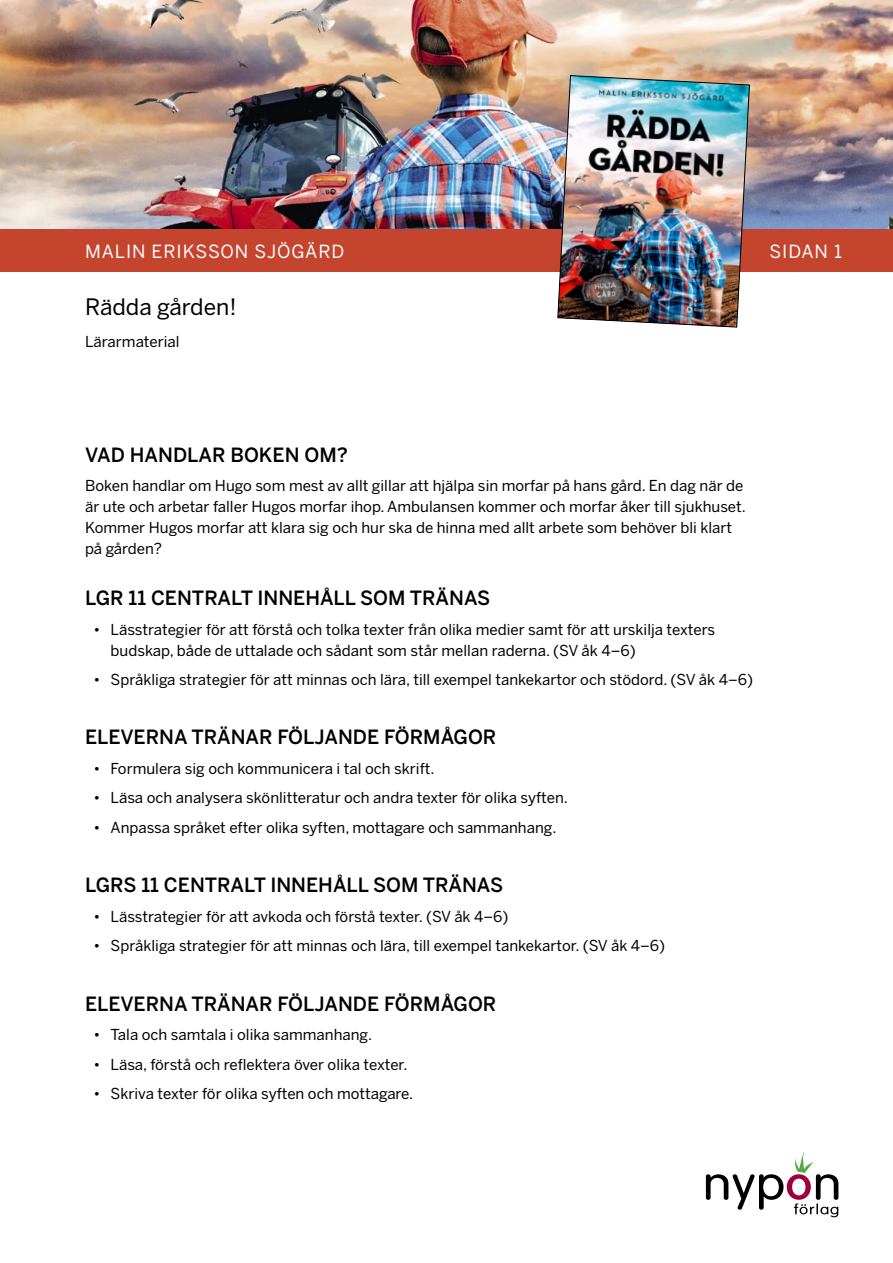
<style>
.page{position:relative;width:893px;height:1263px;background:#fff}
.page>*{position:absolute;margin:0;border:0;box-sizing:border-box;transform-origin:0 0}
.t1{font:22.5px "Benton Sans";color:#000}
.t2{font:500 19.5px "Benton Sans";color:#000}
.t3{font:18px "Benton Sans";letter-spacing:.05em;color:#fff}
.t4{font:15px/21px "Benton Sans";color:#000}
</style>
<div class="page">
<svg style="left:706px;top:1152px;width:132px;height:65px"></svg>
<img style="left:0;top:0;width:893px;height:230px">
<div style="left:0;top:230px;width:893px;height:42px;background:#c5442e"></div>
<img style="left:557px;top:75px;width:193px;height:253px">
<p class="t3" style="left:85px;top:241px;width:261px">MALIN ERIKSSON SJÖGÄRD</p>
<p class="t3" style="left:769px;top:241px;width:74px">SIDAN 1</p>
<h1 class="t1" style="left:85px;top:294px;width:153px">Rädda gården!</h1>
<p class="t4" style="left:85px;top:331px;width:96px">Lärarmaterial</p>
<h2 class="t2" style="left:85px;top:443px;width:264px">VAD HANDLAR BOKEN OM?</h2>
<p class="t4" style="left:85px;top:475px;width:662px">Boken handlar om Hugo som mest av allt gillar att hjälpa sin morfar på hans gård. En dag när de är ute och arbetar faller Hugos morfar ihop. Ambulansen kommer och morfar åker till sjukhuset.<br>Kommer Hugos morfar att klara sig och hur ska de hinna med allt arbete som behöver bli klart på gården?</p>
<h2 class="t2" style="left:85px;top:586px;width:407px">LGR 11 CENTRALT INNEHÅLL SOM TRÄNAS</h2>
<p class="t4" style="left:111px;top:619px;width:606px;text-indent:-17px">• Lässtrategier för att förstå och tolka texter från olika medier samt för att urskilja texters budskap, både de uttalade och sådant som står mellan raderna. (SV åk 4–6)</p>
<p class="t4" style="left:94px;top:669px;width:661px">• Språkliga strategier för att minnas och lära, till exempel tankekartor och stödord. (SV åk 4–6)</p>
<h2 class="t2" style="left:85px;top:725px;width:413px">ELEVERNA TRÄNAR FÖLJANDE FÖRMÅGOR</h2>
<p class="t4" style="left:94px;top:758px;width:343px">• Formulera sig och kommunicera i tal och skrift.</p>
<p class="t4" style="left:94px;top:787px;width:476px">• Läsa och analysera skönlitteratur och andra texter för olika syften.</p>
<p class="t4" style="left:94px;top:817px;width:464px">• Anpassa språket efter olika syften, mottagare och sammanhang.</p>
<h2 class="t2" style="left:85px;top:873px;width:420px">LGRS 11 CENTRALT INNEHÅLL SOM TRÄNAS</h2>
<p class="t4" style="left:94px;top:906px;width:416px">• Lässtrategier för att avkoda och förstå texter. (SV åk 4–6)</p>
<p class="t4" style="left:94px;top:935px;width:573px">• Språkliga strategier för att minnas och lära, till exempel tankekartor. (SV åk 4–6)</p>
<h2 class="t2" style="left:85px;top:991px;width:413px">ELEVERNA TRÄNAR FÖLJANDE FÖRMÅGOR</h2>
<p class="t4" style="left:94px;top:1024px;width:280px">• Tala och samtala i olika sammanhang.</p>
<p class="t4" style="left:94px;top:1054px;width:315px">• Läsa, förstå och reflektera över olika texter.</p>
<p class="t4" style="left:94px;top:1083px;width:321px">• Skriva texter för olika syften och mottagare.</p>
</div>
